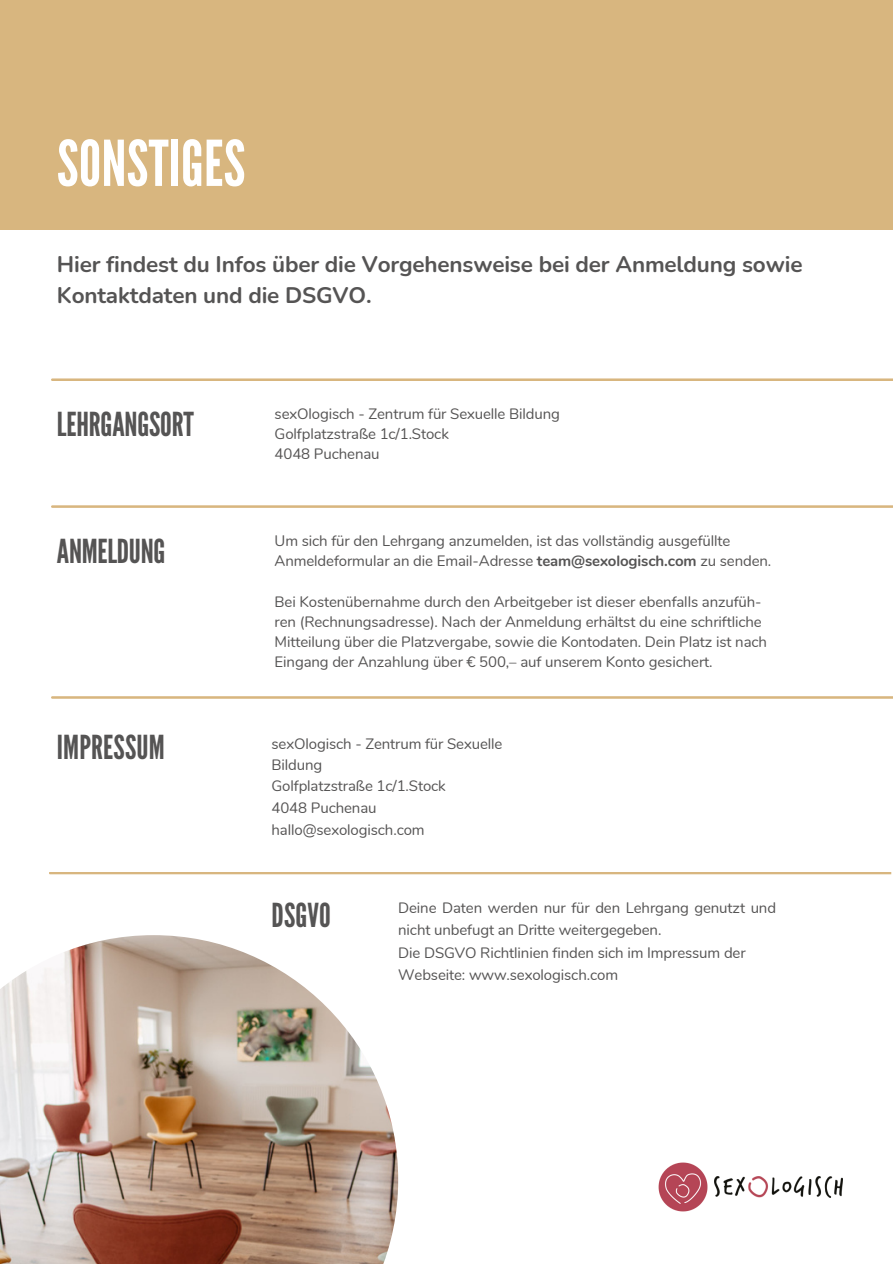
<style>
.page{position:relative;width:893px;height:1264px;background:#fff}
.page>*{position:absolute;margin:0;border:0;box-sizing:border-box;transform-origin:0 0}
.t1{font:63px "League Gothic";letter-spacing:.005em;color:#fff}
.t2{font:33px "League Gothic";letter-spacing:-.005em;color:#555454}
.t3{font:700 22.5px/31.5px "Nunito";letter-spacing:-.01em;color:#555454}
.t4{font:15px/22.5px "Nunito";letter-spacing:-.01em;color:#555454}
.s1{font-weight:700}
</style>
<div class="page">
<div style="left:0;top:0;width:892px;height:230px;background:#d8b67f"></div>
<svg style="left:51px;top:378px;width:841px;height:3px;background:#dec192"></svg>
<svg style="left:51px;top:505px;width:841px;height:3px;background:#ddc092"></svg>
<svg style="left:51px;top:696px;width:841px;height:2px;background:#dcbd8c"></svg>
<img style="left:0;top:935px;width:398px;height:328px">
<hr style="left:49px;top:872px;width:842px;height:2px;background:#d8b67f">
<img style="left:714px;top:1176px;width:128px;height:21px">
<img style="left:658px;top:1162px;width:50px;height:50px">
<h1 class="t1" style="left:57px;top:127px;width:190px">SONSTIGES</h1>
<h3 class="t3" style="left:57px;top:248px;width:747px">Hier findest du Infos über die Vorgehensweise bei der Anmeldung sowie<br>Kontaktdaten und die DSGVO.</h3>
<p class="t2" style="left:57px;top:405px;width:138px">LEHRGANGSORT</p>
<p class="t4" style="left:274px;top:403px;width:287px">sexOlogisch - Zentrum für Sexuelle Bildung</p>
<p class="t4" style="left:274px;top:423px;width:176px">Golfplatzstraße 1c/1.Stock</p>
<h2 class="t4" style="left:274px;top:443px;width:106px">4048 Puchenau</h2>
<h2 class="t2" style="left:57px;top:532px;width:110px">ANMELDUNG</h2>
<p class="t4" style="left:274px;top:529px;width:457px">Um sich für den Lehrgang anzumelden, ist das vollständig ausgefüllte</p>
<p class="t4" style="left:274px;top:550px;width:498px">Anmeldeformular an die Email-Adresse <span class="s1">team@sexologisch.com</span> zu senden.</p>
<p class="t4" style="left:274px;top:590px;width:488px">Bei Kostenübernahme durch den Arbeitgeber ist dieser ebenfalls anzufüh-</p>
<p class="t4" style="left:274px;top:610px;width:488px">ren (Rechnungsadresse). Nach der Anmeldung erhältst du eine schriftliche</p>
<p class="t4" style="left:274px;top:631px;width:494px">Mitteilung über die Platzvergabe, sowie die Kontodaten. Dein Platz ist nach</p>
<p class="t4" style="left:274px;top:651px;width:439px">Eingang der Anzahlung über € 500,– auf unserem Konto gesichert.</p>
<h2 class="t2" style="left:57px;top:728px;width:109px">IMPRESSUM</h2>
<p class="t4" style="left:271px;top:733px;width:232px;line-height:21.3px">sexOlogisch - Zentrum für Sexuelle<br>Bildung</p>
<p class="t4" style="left:271px;top:775px;width:176px">Golfplatzstraße 1c/1.Stock</p>
<p class="t4" style="left:271px;top:796px;width:106px">4048 Puchenau</p>
<p class="t4" style="left:271px;top:819px;width:155px">hallo@sexologisch.com</p>
<h2 class="t2" style="left:271px;top:896px;width:61px">DSGVO</h2>
<p class="t4" style="left:398px;top:896px;width:379px">Deine Daten werden nur für den Lehrgang genutzt und nicht unbefugt an Dritte weitergegeben.</p>
<p class="t4" style="left:398px;top:941px;width:349px">Die DSGVO Richtlinien finden sich im Impressum der<br>Webseite: www.sexologisch.com</p>
</div>
